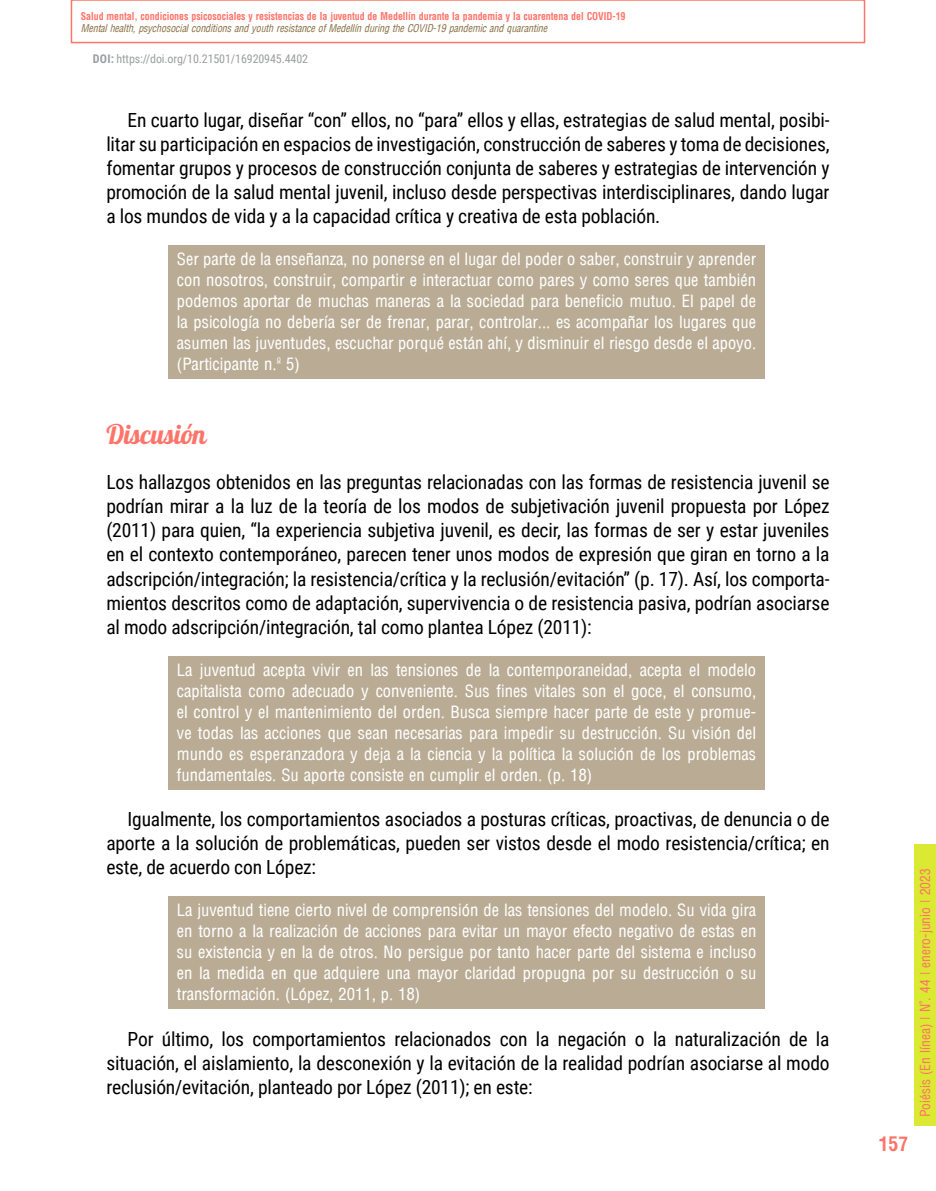
<style>
.page{position:relative;width:936px;height:1191px;background:#fff}
.page>*{position:absolute;margin:0;border:0;box-sizing:border-box;transform-origin:0 0}
.t1{font:27px "Lobster";letter-spacing:-.01em;color:#ff7469}
.t2{font:19.5px/24px "Roboto Condensed";letter-spacing:-.01em;color:#000;text-align:justify}
.t3{font:700 condensed 19.5px "Arena";color:#ff7469}
.t4{font:16.5px/21px "Arena Condensed";color:#fff;text-align:justify}
.t5{font:13.5px "Arena Condensed";color:#ff7469}
.t6{font:12px "Roboto Condensed";letter-spacing:-.01em;color:#9c9e9f}
.t7{font:700 condensed 10.5px "Arena";letter-spacing:-.01em;color:#ff7469;scale:.95 1}
.t8{font:italic condensed 10.5px "Arena";letter-spacing:-.01em;color:#8c754d;scale:.95 1}
.s1{font-weight:700}
</style>
<div class="page">
<div style="left:914px;top:844px;width:21px;height:282px;background:#dce932"></div>
<div style="left:71px;top:0;width:794px;height:43px;border:2px solid #ff7469"></div>
<div style="left:168px;top:245px;width:596px;height:133px;background:#baac94"></div>
<div style="left:168px;top:656px;width:596px;height:133px;background:#baac94"></div>
<div style="left:168px;top:896px;width:596px;height:113px;background:#baac94"></div>
<p class="t7" style="left:81px;top:10px;width:575px">Salud mental, condiciones psicosociales y resistencias de la juventud de Medellín durante la pandemia y la cuarentena del COVID-19</p>
<p class="t8" style="left:81px;top:23px;width:492px">Mental health, psychosocial conditions and youth resistance of Medellín during the COVID-19 pandemic and quarantine</p>
<p class="t6" style="left:93px;top:51px;width:217px"><span class="s1">DOI:</span> https://doi.org/10.21501/16920945.4402</p>
<p class="t2" style="left:106px;top:107px;width:724px;text-indent:21px">En cuarto lugar, diseñar “con” ellos, no “para” ellos y ellas, estrategias de salud mental, posibi&shy;litar su participación en espacios de investigación, construcción de saberes y toma de decisiones, fomentar grupos y procesos de construcción conjunta de saberes y estrategias de intervención y promoción de la salud mental juvenil, incluso desde perspectivas interdisciplinares, dando lugar a los mundos de vida y a la capacidad crítica y creativa de esta población.</p>
<p class="t4" style="left:177px;top:249px;width:581px">Ser parte de la enseñanza, no ponerse en el lugar del poder o saber, construir y aprender con nosotros, construir, compartir e interactuar como pares y como seres que también podemos aportar de muchas maneras a la sociedad para beneficio mutuo. El papel de la psicología no debería ser de frenar, parar, controlar... es acompañar los lugares que asumen las juventudes, escuchar porqué están ahí, y disminuir el riesgo desde el apoyo. (Participante n.º 5)</p>
<h1 class="t1" style="left:106px;top:417px;width:102px">Discusión</h1>
<p class="t2" style="left:106px;top:470px;width:724px">Los hallazgos obtenidos en las preguntas relacionadas con las formas de resistencia juvenil se podrían mirar a la luz de la teoría de los modos de subjetivación juvenil propuesta por López (2011) para quien, “la experiencia subjetiva juvenil, es decir, las formas de ser y estar juveniles en el contexto contemporáneo, parecen tener unos modos de expresión que giran en torno a la adscripción/integración; la resistencia/crítica y la reclusión/evitación” (p. 17). Así, los comporta&shy;mientos descritos como de adaptación, supervivencia o de resistencia pasiva, podrían asociarse al modo adscripción/integración, tal como plantea López (2011):</p>
<p class="t4" style="left:177px;top:659px;width:581px">La juventud acepta vivir en las tensiones de la contemporaneidad, acepta el modelo capitalista como adecuado y conveniente. Sus fines vitales son el goce, el consumo, el control y el mantenimiento del orden. Busca siempre hacer parte de este y promue&shy;ve todas las acciones que sean necesarias para impedir su destrucción. Su visión del mundo es esperanzadora y deja a la ciencia y la política la solución de los problemas fundamentales. Su aporte consiste en cumplir el orden. (p. 18)</p>
<p class="t2" style="left:106px;top:806px;width:724px;text-indent:21px">Igualmente, los comportamientos asociados a posturas críticas, proactivas, de denuncia o de aporte a la solución de problemáticas, pueden ser vistos desde el modo resistencia/crítica; en este, de acuerdo con López:</p>
<p class="t4" style="left:177px;top:900px;width:581px">La juventud tiene cierto nivel de comprensión de las tensiones del modelo. Su vida gira en torno a la realización de acciones para evitar un mayor efecto negativo de estas en su existencia y en la de otros. No persigue por tanto hacer parte del sistema e incluso en la medida en que adquiere una mayor claridad propugna por su destrucción o su transformación. (López, 2011, p. 18)</p>
<p class="t2" style="left:106px;top:1026px;width:724px;text-indent:21px">Por último, los comportamientos relacionados con la negación o la naturalización de la situación, el aislamiento, la desconexión y la evitación de la realidad podrían asociarse al modo reclusión/evitación, planteado por López (2011); en este:</p>
<p class="t3" style="left:878px;top:1132px;width:31px">157</p>
<p class="t5" style="left:917px;top:1117px;width:251px;rotate:-90deg">Poiésis (En línea) | N°. 44 | enero-junio | 2023</p>
</div>
